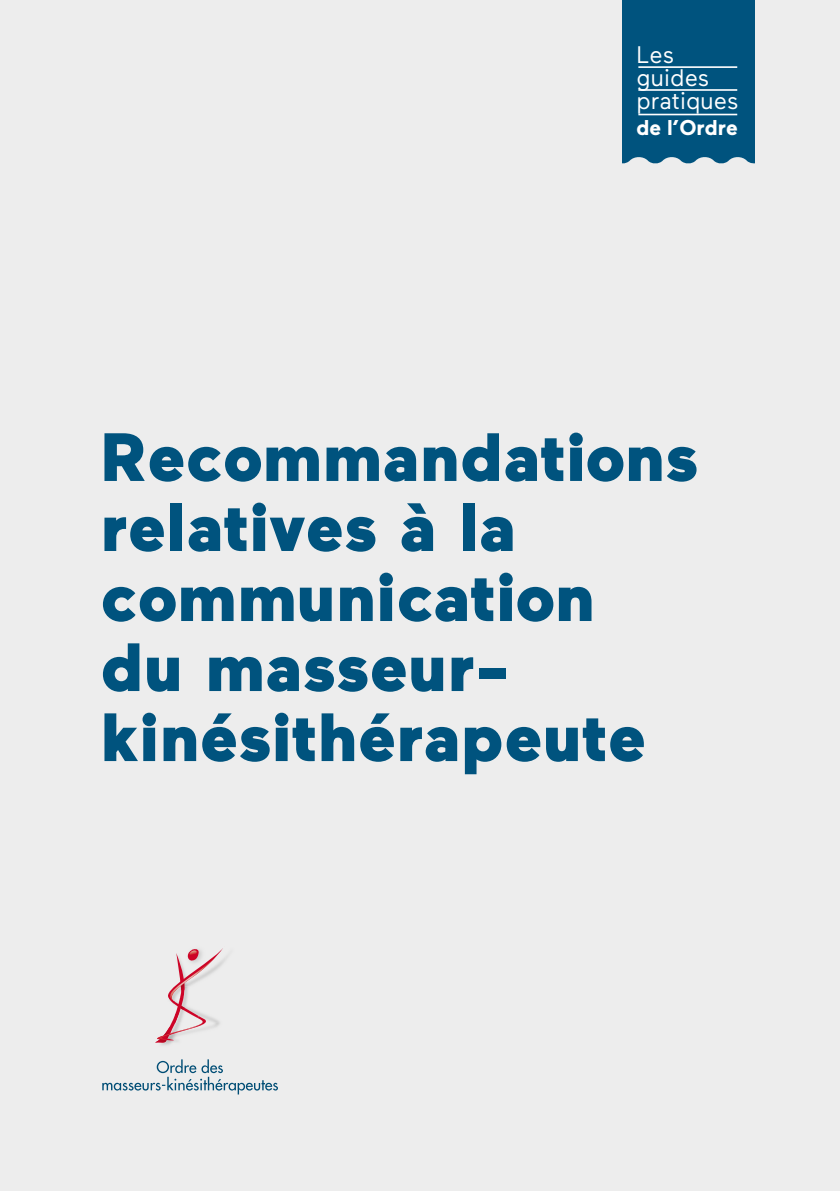
<style>
.page{position:relative;width:840px;height:1191px;background:#fff}
.page>*{position:absolute;margin:0;border:0;box-sizing:border-box;transform-origin:0 0}
.t1{font:900 68px/70px "Maax";letter-spacing:.01em;color:#00537e}
.t2{font:24px/23.2px "Maax";color:#fff}
.t3{font:700 21.4px "Maax";color:#fff}
</style>
<div class="page">
<div style="left:0;top:0;width:839px;height:1191px;background:#ededed"></div>
<div style="left:622px;top:0;width:131px;height:164px;background:#00537e"></div>
<hr style="left:638px;top:66px;width:98px;height:2px;background:#fff">
<hr style="left:638px;top:89px;width:98px;height:2px;background:#fff">
<hr style="left:638px;top:114px;width:98px;height:1px;background:#fff">
<img style="left:155px;top:1042px;width:18px;height:3px">
<svg style="left:156px;top:948px;width:68px;height:94px"></svg>
<img style="left:157px;top:1023px;width:44px;height:17px">
<svg style="left:102px;top:1059px;width:176px;height:35px"></svg>
<p class="t2" style="left:636px;top:43px;width:103px">Les guides pratiques</p>
<p class="t3" style="left:636px;top:116px;width:103px">de l’Ordre</p>
<p class="t1" style="left:101px;top:422px;width:598px">Recommandations relatives à la communication<br>du masseur&shy;kinésithérapeute</p>
</div>
